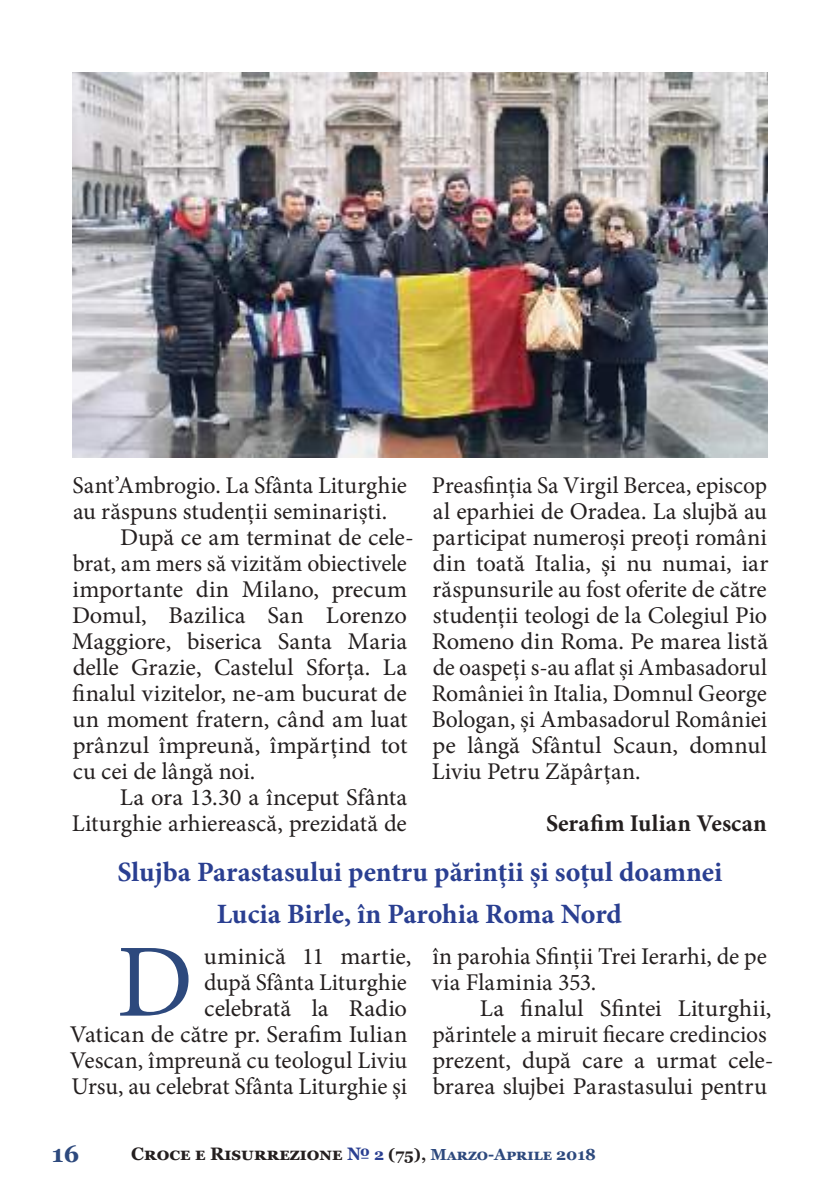
<style>
.page{position:relative;width:840px;height:1191px;background:#fff}
.page>*{position:absolute;margin:0;border:0;box-sizing:border-box;transform-origin:0 0}
.t1{font:104px "Minion Pro";color:#2d497d}
.t2{font:700 28px/42px "Minion Pro";color:#2a3f91;text-align:center}
.t3{font:24px/26px "Minion Pro";color:#241f1f}
.t4{font:700 24px "Minion Pro";letter-spacing:.005em;color:#241f1f}
.t5{font:700 24px "Georgia";color:#2d497d}
.t6{font:700 18px "Georgia";color:#241f1f}
.s1{color:#2a3f91}
.s2{font-size:16px;color:#2a3f91}
.s3{font-size:16px}
.s4{font-size:16px;color:#2d497d}
</style>
<div class="page">
<img style="left:72px;top:72px;width:695px;height:385px">
<p class="t3" style="left:73px;top:472px;width:335px">Sant’Ambrogio. La Sfânta Liturghie</p>
<p class="t3" style="left:73px;top:498px;width:315px">au răspuns studenții seminariști.</p>
<p class="t3" style="left:120px;top:524px;width:295px">După ce am terminat de cele-</p>
<p class="t3" style="left:73px;top:550px;width:335px">brat, am mers să vizităm obiectivele</p>
<p class="t3" style="left:73px;top:576px;width:336px">importante din Milano, precum</p>
<p class="t3" style="left:72px;top:602px;width:336px">Domul, Bazilica San Lorenzo</p>
<p class="t3" style="left:72px;top:628px;width:336px">Maggiore, biserica Santa Maria</p>
<p class="t3" style="left:73px;top:654px;width:336px">delle Grazie, Castelul Sforța. La</p>
<p class="t3" style="left:72px;top:680px;width:336px">finalul vizitelor, ne-am bucurat de</p>
<p class="t3" style="left:72px;top:706px;width:336px">un moment fratern, când am luat</p>
<p class="t3" style="left:73px;top:732px;width:336px">prânzul împreună, împărțind tot</p>
<p class="t3" style="left:73px;top:758px;width:184px">cu cei de lângă noi.</p>
<p class="t3" style="left:120px;top:784px;width:288px">La ora 13.30 a început Sfânta</p>
<p class="t3" style="left:72px;top:810px;width:336px">Liturghie arhierească, prezidată de</p>
<p class="t3" style="left:431px;top:472px;width:338px;text-align:justify">Preasfinția Sa Virgil Bercea, episcop al eparhiei de Oradea. La slujbă au participat numeroși preoți români din toată Italia, și nu numai, iar răspunsurile au fost oferite de către studenții teologi de la Colegiul Pio Romeno din Roma. Pe marea listă de oaspeți s-au aflat și Ambasadorul României în Italia, Domnul George Bologan, și Ambasadorul României pe lângă Sfântul Scaun, domnul Liviu Petru Zăpârțan.</p>
<p class="t4" style="left:545px;top:806px;width:222px">Serafim Iulian Vescan</p>
<p class="t2" style="left:117px;top:851px;width:606px">Slujba Parastasului pentru părinții și soțul doamnei<br>Lucia Birle, în Parohia Roma Nord</p>
<p class="t3" style="left:70px;top:943px;width:343px;text-align:right">uminică 11 martie,<br>după Sfânta Liturghie<br>celebrată la Radio<br>Vatican de către pr. Serafim Iulian<br>Vescan, împreună cu teologul Liviu<br>Ursu, au celebrat Sfânta Liturghie și</p>
<p class="t3" style="left:431px;top:943px;width:336px">în parohia Sfinții Trei Ierarhi, de pe via Flaminia 353.</p>
<h1 class="t1" style="left:117px;top:912px;width:78px">D</h1>
<p class="t3" style="left:432px;top:995px;width:342px;text-indent:47px">La finalul Sfintei Liturghii, părintele a miruit fiecare credincios prezent, după care a urmat cele&shy;brarea slujbei Parastasului pentru</p>
<p class="t5" style="left:52px;top:1138px;width:29px">16</p>
<p class="t6" style="left:131px;top:1142px;width:466px">Croce e Risurrezione <span class="s1">№</span> <span class="s2">2</span> <span class="s3">(75),</span> <span class="s4">Marzo-Aprile 2018</span></p>
</div>
